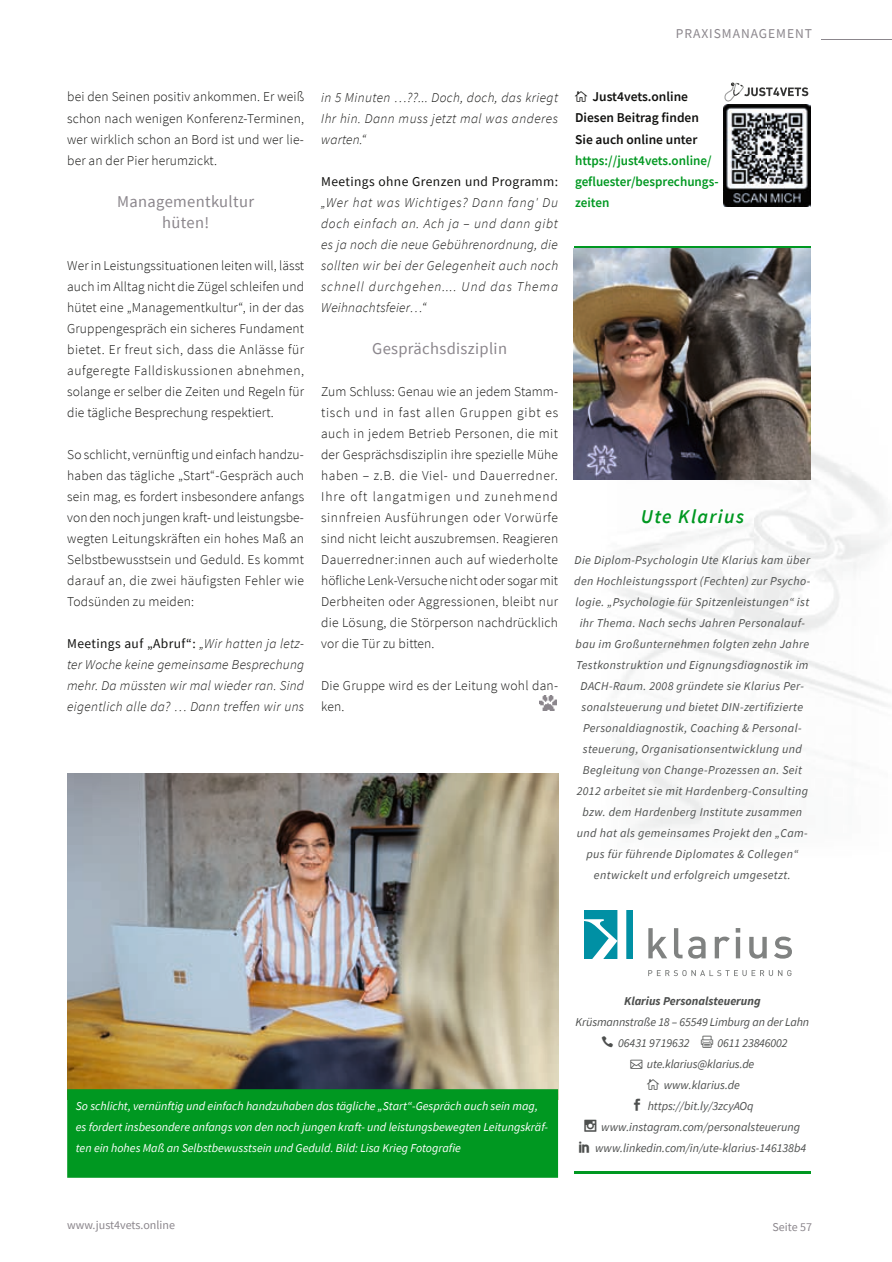
<style>
.page{position:relative;width:892px;height:1262px;background:#fff}
.page>*{position:absolute;margin:0;border:0;box-sizing:border-box;transform-origin:0 0}
.t1{font:italic 600 19.5px "Source Sans Pro";letter-spacing:.07em;color:#009821}
.t2{font:16.5px/21px "Source Sans Pro";letter-spacing:.02em;color:#8b868c;text-align:center}
.t3{font:300 13.5px/21px "Source Sans Pro";letter-spacing:.01em;color:#11110f;text-align:justify}
.t4{font:italic 300 13.5px/21px "Source Sans Pro";letter-spacing:.025em;color:#11110f;text-align:justify}
.t5{font:600 13.5px/21px "Source Sans Pro";color:#009821}
.t6{font:13.5px "Source Sans Pro";letter-spacing:.07em;color:#8b868c}
.t7{font:italic 12px/21px "Source Sans Pro";letter-spacing:.03em;color:#4d4f4e;text-align:center}
.t8{font:italic 12px/21px "Source Sans Pro";color:#fff}
.t9{font:italic 12px "Source Sans Pro";color:#4d4f4e}
.t10{font:italic 12px "Source Sans Pro";letter-spacing:-.01em;color:#4d4f4e}
.t11{font:12px "Source Sans Pro";color:#8b868c}
.t12{font:italic 700 12px "Source Sans Pro";color:#4d4f4e}
.s1{font-weight:400;font-style:normal}
.s2{color:#11110f}
</style>
<div class="page">
<hr style="left:821px;top:39px;width:70px;height:1px;background:#8b868c">
<img style="left:539px;top:695px;width:17px;height:15px">
<img style="left:601px;top:364px;width:289px;height:473px">
<hr style="left:573px;top:246px;width:237px;height:2px;background:#009821">
<img style="left:573px;top:249px;width:237px;height:230px">
<svg style="left:648px;top:928px;width:19px;height:30px"></svg>
<svg style="left:674px;top:928px;width:31px;height:30px"></svg>
<svg style="left:714px;top:936px;width:15px;height:22px"></svg>
<svg style="left:735px;top:928px;width:5px;height:30px"></svg>
<svg style="left:749px;top:936px;width:17px;height:22px"></svg>
<svg style="left:774px;top:936px;width:17px;height:22px"></svg>
<svg style="left:648px;top:970px;width:143px;height:5px"></svg>
<svg style="left:584px;top:910px;width:49px;height:49px"></svg>
<hr style="left:573px;top:1170px;width:237px;height:2px;background:#009821">
<img style="left:723px;top:104px;width:87px;height:102px">
<svg style="left:724px;top:82px;width:84px;height:20px"></svg>
<img style="left:67px;top:773px;width:491px;height:315px">
<div style="left:67px;top:1088px;width:491px;height:89px;background:#009821"></div>
<p class="t6" style="left:675px;top:25px;width:137px">PRAXISMANAGEMENT</p>
<p class="t3" style="left:67px;top:86px;width:238px">bei den Seinen positiv ankommen. Er weiß schon nach wenigen Konferenz-Terminen, wer wirklich schon an Bord ist und wer lie&shy;ber an der Pier herumzickt.</p>
<p class="t2" style="left:117px;top:190px;width:138px">Managementkultur hüten!</p>
<p class="t3" style="left:67px;top:254px;width:238px">Wer in Leistungssituationen leiten will, lässt auch im Alltag nicht die Zügel schleifen und hütet eine „Managementkultur“, in der das Gruppengespräch ein sicheres Fundament bietet. Er freut sich, dass die Anlässe für aufgeregte Falldiskussionen abnehmen, solange er selber die Zeiten und Regeln für die tägliche Besprechung respektiert.</p>
<p class="t3" style="left:67px;top:443px;width:238px">So schlicht, vernünftig und einfach handzu&shy;haben das tägliche „Start“-Gespräch auch sein mag, es fordert insbesondere anfangs von den noch jungen kraft- und leistungsbe&shy;wegten Leitungskräften ein hohes Maß an Selbstbewusstsein und Geduld. Es kommt darauf an, die zwei häufigsten Fehler wie Todsünden zu meiden:</p>
<p class="t4" style="left:67px;top:632px;width:238px"><span class="s1">Meetings auf „Abruf“:</span> „Wir hatten ja letz&shy;ter Woche keine gemeinsame Besprechung mehr. Da müssten wir mal wieder ran. Sind eigentlich alle da? … Dann treffen wir uns</p>
<p class="t4" style="left:321px;top:86px;width:238px">in 5 Minuten …??... Doch, doch, das kriegt Ihr hin. Dann muss jetzt mal was anderes warten.“</p>
<p class="t4" style="left:321px;top:170px;width:238px"><span class="s1">Meetings ohne Grenzen und Programm: </span>„Wer hat was Wichtiges? Dann fang' Du doch einfach an. Ach ja – und dann gibt es ja noch die neue Gebührenordnung, die sollten wir bei der Gelegenheit auch noch schnell durchgehen.... Und das Thema Weihnachtsfeier…“</p>
<p class="t2" style="left:372px;top:337px;width:136px">Gesprächsdisziplin</p>
<p class="t3" style="left:321px;top:380px;width:238px">Zum Schluss: Genau wie an jedem Stamm&shy;tisch und in fast allen Gruppen gibt es auch in jedem Betrieb Personen, die mit der Gesprächsdisziplin ihre spezielle Mühe haben – z.B. die Viel- und Dauerredner.<br>Ihre oft langatmigen und zunehmend sinnfreien Ausführungen oder Vorwürfe sind nicht leicht auszubremsen. Reagieren Dauerredner:innen auch auf wiederholte höfliche Lenk-Versuche nicht oder sogar mit Derbheiten oder Aggressionen, bleibt nur die Lösung, die Störperson nachdrücklich vor die Tür zu bitten.</p>
<p class="t3" style="left:321px;top:675px;width:238px">Die Gruppe wird es der Leitung wohl dan&shy;ken.</p>
<p class="t5" style="left:575px;top:86px;width:145px;text-indent:17px"><span class="s2">Just4vets.online<br>Diesen Beitrag finden<br>Sie auch online unter </span>https://just4vets.online/ gefluester/besprechungs&shy;zeiten</p>
<p class="t1" style="left:640px;top:503px;width:105px">Ute Klarius</p>
<p class="t7" style="left:574px;top:549px;width:237px">Die Diplom-Psychologin Ute Klarius kam über den Hochleistungssport (Fechten) zur Psycho&shy;logie. „Psychologie für Spitzenleistungen“ ist ihr Thema. Nach sechs Jahren Personalauf&shy;bau im Großunternehmen folgten zehn Jahre Testkonstruktion und Eignungsdiagnostik im DACH-Raum. 2008 gründete sie Klarius Per&shy;sonalsteuerung und bietet DIN-zertifizierte Personaldiagnostik, Coaching &amp; Personal&shy;steuerung, Organisationsentwicklung und Begleitung von Change-Prozessen an. Seit 2012 arbeitet sie mit Hardenberg-Consulting bzw. dem Hardenberg Institute zusammen und hat als gemeinsames Projekt den „Cam&shy;pus für führende Diplomates &amp; Collegen“ entwickelt und erfolgreich umgesetzt.</p>
<p class="t8" style="left:76px;top:1095px;width:473px">So schlicht, vernünftig und einfach handzuhaben das tägliche „Start“-Gespräch auch sein mag, es fordert insbesondere anfangs von den noch jungen kraft- und leistungsbewegten Leitungskräf&shy;ten ein hohes Maß an Selbstbewusstsein und Geduld. Bild: Lisa Krieg Fotografie</p>
<p class="t12" style="left:624px;top:992px;width:138px">Klarius Personalsteuerung</p>
<p class="t10" style="left:575px;top:1014px;width:235px">Krüsmannstraße 18 – 65549 Limburg an der Lahn</p>
<p class="t9" style="left:618px;top:1035px;width:73px">06431 9719632</p>
<p class="t10" style="left:717px;top:1035px;width:71px">0611 23846002</p>
<p class="t10" style="left:646px;top:1056px;width:109px">ute.klarius@klarius.de</p>
<p class="t9" style="left:663px;top:1077px;width:78px">www.klarius.de</p>
<p class="t9" style="left:647px;top:1098px;width:107px">https://bit.ly/3zcyAOq</p>
<p class="t9" style="left:601px;top:1119px;width:200px">www.instagram.com/personalsteuerung</p>
<p class="t9" style="left:595px;top:1140px;width:212px">www.linkedin.com/in/ute-klarius-146138b4</p>
<p class="t11" style="left:67px;top:1217px;width:109px">www.just4vets.online</p>
<p class="t11" style="left:772px;top:1218px;width:41px">Seite 57</p>
</div>
